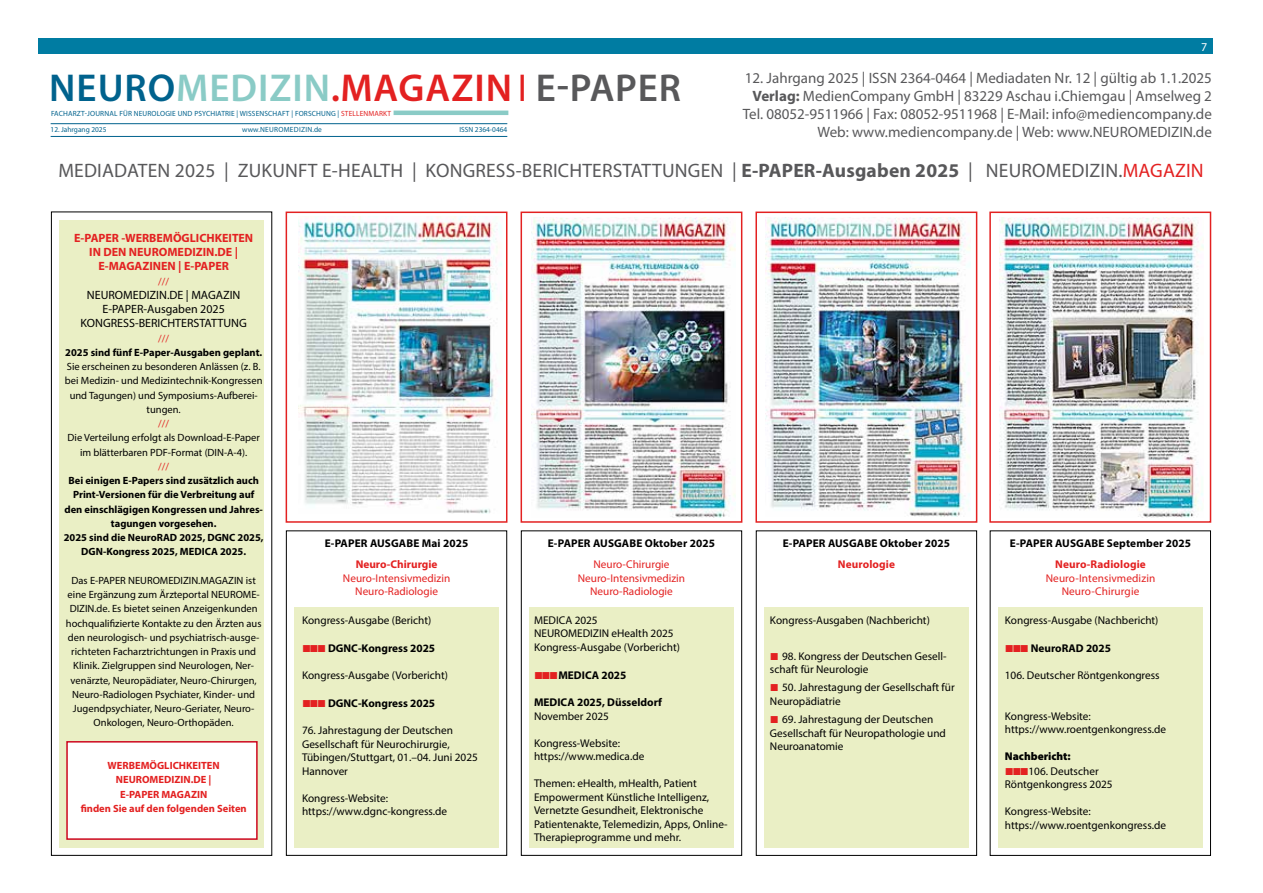
<style>
.page{position:relative;width:1263px;height:893px;background:#fff}
.page>*{position:absolute;margin:0;border:0;box-sizing:border-box;transform-origin:0 0}
.t1{font:600 39px "Myriad Pro";letter-spacing:.025em;color:#e32121}
.t2{font:19.5px "Myriad Pro";letter-spacing:.01em;color:#58585a}
.t3{font:15px/18px "Myriad Pro";color:#58585a;text-align:right}
.t4{font:12px/14.2px "Myriad Pro";color:#000;text-align:center}
.t5{font:700 12px/14.2px "Myriad Pro";color:#e32121;text-align:center}
.t6{font:12px "Myriad Pro";color:#fff}
.t7{font:11.25px/13.5px "Myriad Pro";color:#000}
.t8{font:700 11.25px "Myriad Pro";letter-spacing:.005em;color:#000}
.t9{font:11.25px/13.5px "Myriad Pro";color:#e32121;text-align:center}
.t10{font:700 11.25px "Myriad Pro";letter-spacing:.01em;color:#e32121}
.t11{font:900 11.25px "Myriad Pro";color:#000}
.t12{font:10.5px/14.2px "Myriad Pro";color:#000;text-align:center}
.t13{font:700 10.5px/14.2px "Myriad Pro";color:#000;text-align:center}
.t14{font:700 10.5px/14.2px "Myriad Pro";color:#e32121;text-align:center}
.t15{font:10.5px "Myriad Pro";color:#e32121}
.t16{font:7.5px "Myriad Pro";letter-spacing:.02em;color:#00628d}
.t17{font:7.5px "Myriad Pro";color:#00628d}
.t18{font:7.5px "Myriad Pro";letter-spacing:.04em;color:#00628d}
.s1{color:#00628d}
.s2{color:#8acbc6}
.s3{font-weight:400}
.s4{color:#58585a}
.s5{color:#e32121}
.s6{font-weight:700}
.s7{font-family:"Arial";font-weight:400;font-size:15px;color:#e32121}
.s8{font-family:"Arial";font-size:15px;color:#e32121}
</style>
<div class="page">
<div style="left:38px;top:39px;width:1175px;height:15px;background:#007ca2"></div>
<hr style="left:394px;top:111px;width:114px;height:4px;background:#8acbc6">
<hr style="left:51px;top:123px;width:456px;height:1px;background:#00628d">
<hr style="left:51px;top:136px;width:456px;height:1px;background:#00628d">
<div style="left:51px;top:212px;width:221px;height:644px;border:1px solid #000"></div>
<div style="left:60px;top:220px;width:204px;height:627px;background:#eaefc5"></div>
<div style="left:66px;top:741px;width:192px;height:99px;background:#fff;border:2px solid #cd071e"></div>
<div style="left:286px;top:212px;width:221px;height:311px;background:#fff;border:2px solid #e32121"></div>
<div style="left:286px;top:530px;width:221px;height:326px;border:1px solid #000"></div>
<div style="left:294px;top:607px;width:205px;height:240px;background:#eaefc5"></div>
<img style="left:298px;top:216px;width:204px;height:297px">
<div style="left:989px;top:212px;width:222px;height:311px;background:#fff;border:2px solid #e32121"></div>
<div style="left:990px;top:530px;width:221px;height:326px;border:1px solid #000"></div>
<div style="left:998px;top:607px;width:204px;height:240px;background:#eaefc5"></div>
<img style="left:1000px;top:218px;width:204px;height:299px">
<div style="left:520px;top:212px;width:222px;height:311px;background:#fff;border:2px solid #e32121"></div>
<div style="left:521px;top:530px;width:221px;height:326px;border:1px solid #000"></div>
<div style="left:529px;top:607px;width:204px;height:240px;background:#eaefc5"></div>
<img style="left:531px;top:218px;width:205px;height:299px">
<div style="left:755px;top:212px;width:222px;height:311px;background:#fff;border:2px solid #e32121"></div>
<div style="left:756px;top:530px;width:221px;height:326px;border:1px solid #000"></div>
<div style="left:764px;top:607px;width:204px;height:240px;background:#eaefc5"></div>
<img style="left:766px;top:218px;width:204px;height:298px">
<h1 class="t1" style="left:49px;top:63px;width:633px"><span class="s1">NEURO</span><span class="s2">MEDIZIN</span>.MAGAZIN<span class="s3">I</span> <span class="s4">E-PAPER</span></h1>
<p class="t16" style="left:51px;top:109px;width:342px">FACHARZT-JOURNAL FÜR NEUROLOGIE UND PSYCHIATRIE | WISSENSCHAFT | FORSCHUNG | <span class="s5">STELLENMARKT</span></p>
<p class="t17" style="left:51px;top:124px;width:57px">12. Jahrgang 2025</p>
<p class="t18" style="left:242px;top:124px;width:81px">www.NEUROMEDIZIN.de</p>
<p class="t17" style="left:459px;top:124px;width:49px">ISSN 2364-0464</p>
<p class="t6" style="left:1201px;top:39px;width:8px">7</p>
<p class="t3" style="left:743px;top:69px;width:471px">12. Jahrgang 2025 | ISSN 2364-0464 | Mediadaten Nr. 12 | gültig ab 1.1.2025<br><span class="s6">Verlag:</span> MedienCompany GmbH | 83229 Aschau i.Chiemgau | Amselweg 2<br>Tel. 08052-9511966 | Fax: 08052-9511968 | E-Mail: info@mediencompany.de Web: www.mediencompany.de | Web: www.NEUROMEDIZIN.de</p>
<h2 class="t2" style="left:58px;top:159px;width:1147px">MEDIADATEN 2025 | ZUKUNFT E-HEALTH | KONGRESS-BERICHTERSTATTUNGEN | <span class="s6">E-PAPER-Ausgaben 2025</span> | NEUROMEDIZIN.<span class="s5">MAGAZIN</span></h2>
<p class="t5" style="left:74px;top:230px;width:181px">E-PAPER -WERBEMÖGLICHKEITEN<br>IN DEN NEUROMEDIZIN.DE |<br>E-MAGAZINEN | E-PAPER</p>
<p class="t15" style="left:158px;top:275px;width:12px">///</p>
<p class="t4" style="left:81px;top:287px;width:168px">NEUROMEDIZIN.DE | MAGAZIN<br>E-PAPER-Ausgaben 2025<br>KONGRESS-BERICHTERSTATTUNG</p>
<p class="t15" style="left:158px;top:332px;width:12px">///</p>
<p class="t13" style="left:65px;top:345px;width:198px">2025 sind fünf E-Paper-Ausgaben geplant.</p>
<p class="t12" style="left:65px;top:359px;width:199px">Sie erscheinen zu besonderen Anlässen (z. B. bei Medizin- und Medizintechnik-Kongressen und Tagungen) und Symposiums-Aufberei&shy;tungen.</p>
<p class="t15" style="left:158px;top:417px;width:12px">///</p>
<p class="t12" style="left:68px;top:430px;width:194px">Die Verteilung erfolgt als Download-E-Paper im blätterbaren PDF-Format (DIN-A-4).</p>
<p class="t15" style="left:158px;top:460px;width:12px">///</p>
<p class="t13" style="left:64px;top:473px;width:201px">Bei einigen E-Papers sind zusätzlich auch Print-Versionen für die Verbreitung auf den einschlägigen Kongressen und Jahres&shy;tagungen vorgesehen.<br>2025 sind die NeuroRAD 2025, DGNC 2025, DGN-Kongress 2025, MEDICA 2025.</p>
<p class="t12" style="left:66px;top:573px;width:197px">Das E-PAPER NEUROMEDIZIN.MAGAZIN ist eine Ergänzung zum Ärzteportal NEUROME-DIZIN.de. Es bietet seinen Anzeigenkunden hochqualifizierte Kontakte zu den Ärzten aus den neurologisch- und psychiatrisch-ausge&shy;richteten Facharztrichtungen in Praxis und Klinik. Zielgruppen sind Neurologen, Ner&shy;venärzte, Neuropädiater, Neuro-Chirurgen, Neuro-Radiologen Psychiater, Kinder- und Jugendpsychiater, Neuro-Geriater, Neuro-Onkologen, Neuro-Orthopäden.</p>
<p class="t14" style="left:81px;top:758px;width:168px">WERBEMÖGLICHKEITEN<br>NEUROMEDIZIN.DE |<br>E-PAPER MAGAZIN<br>finden Sie auf den folgenden Seiten</p>
<p class="t8" style="left:325px;top:536px;width:145px">E-PAPER AUSGABE Mai 2025</p>
<p class="t10" style="left:356px;top:557px;width:83px">Neuro-Chirurgie</p>
<p class="t9" style="left:343px;top:571px;width:109px">Neuro-Intensivmedizin<br>Neuro-Radiologie</p>
<p class="t7" style="left:302px;top:613px;width:131px">Kongress-Ausgabe (Bericht)</p>
<p class="t8" style="left:302px;top:641px;width:135px"><span class="s7">■ ■ ■</span> DGNC-Kongress 2025</p>
<p class="t7" style="left:302px;top:668px;width:147px">Kongress-Ausgabe (Vorbericht)</p>
<p class="t8" style="left:302px;top:696px;width:135px"><span class="s7">■ ■ ■</span> DGNC-Kongress 2025</p>
<p class="t7" style="left:302px;top:724px;width:177px">76. Jahrestagung der Deutschen<br>Gesellschaft für Neurochirurgie,<br>Tübingen/Stuttgart, 01.–04. Juni 2025<br>Hannover</p>
<p class="t7" style="left:302px;top:791px;width:147px">Kongress-Website: https://www.dgnc-kongress.de</p>
<p class="t8" style="left:548px;top:536px;width:169px">E-PAPER AUSGABE Oktober 2025</p>
<p class="t9" style="left:578px;top:558px;width:109px">Neuro-Chirurgie<br>Neuro-Intensivmedizin<br>Neuro-Radiologie</p>
<p class="t7" style="left:534px;top:613px;width:147px">MEDICA 2025<br>NEUROMEDIZIN eHealth 2025<br>Kongress-Ausgabe (Vorbericht)</p>
<p class="t8" style="left:534px;top:668px;width:94px"><span class="s7">■ ■ ■</span>MEDICA 2025</p>
<p class="t8" style="left:534px;top:695px;width:130px">MEDICA 2025, Düsseldorf</p>
<p class="t7" style="left:534px;top:709px;width:77px">November 2025</p>
<p class="t7" style="left:534px;top:736px;width:112px">Kongress-Website: https://www.medica.de</p>
<p class="t7" style="left:534px;top:776px;width:195px">Themen: eHealth, mHealth, Patient Empowerment Künstliche Intelligenz, Vernetzte Gesundheit, Elektronische Patientenakte, Telemedizin, Apps, Online-Therapieprogramme und mehr.</p>
<p class="t8" style="left:783px;top:536px;width:169px">E-PAPER AUSGABE Oktober 2025</p>
<p class="t10" style="left:838px;top:557px;width:59px">Neurologie</p>
<p class="t7" style="left:770px;top:613px;width:161px">Kongress-Ausgaben (Nachbericht)</p>
<p class="t7" style="left:770px;top:649px;width:178px"><span class="s8">■</span> 98. Kongress der Deutschen Gesell&shy;schaft für Neurologie</p>
<p class="t7" style="left:770px;top:681px;width:186px"><span class="s8">■</span> 50. Jahrestagung der Gesellschaft für<br>Neuropädiatrie</p>
<p class="t7" style="left:770px;top:712px;width:177px"><span class="s8">■</span> 69. Jahrestagung der Deutschen<br>Gesellschaft für Neuropathologie und<br>Neuroanatomie</p>
<p class="t8" style="left:1010px;top:536px;width:183px">E-PAPER AUSGABE September 2025</p>
<p class="t10" style="left:1055px;top:557px;width:92px">Neuro-Radiologie</p>
<p class="t9" style="left:1046px;top:571px;width:111px">Neuro-Intensivmedizin<br>Neuro-Chirurgie</p>
<p class="t7" style="left:1005px;top:613px;width:155px">Kongress-Ausgabe (Nachbericht)</p>
<p class="t8" style="left:1005px;top:641px;width:108px"><span class="s7">■ ■ ■</span> NeuroRAD 2025</p>
<p class="t7" style="left:1005px;top:668px;width:156px">106. Deutscher Röntgenkongress</p>
<p class="t7" style="left:1005px;top:709px;width:163px">Kongress-Website: https://www.roentgenkongress.de</p>
<p class="t11" style="left:1005px;top:749px;width:67px">Nachbericht:</p>
<p class="t7" style="left:1005px;top:764px;width:109px"><span class="s8">■ ■ ■</span> 106. Deutscher<br>Röntgenkongress 2025</p>
<p class="t7" style="left:1005px;top:805px;width:163px">Kongress-Website: https://www.roentgenkongress.de</p>
</div>
